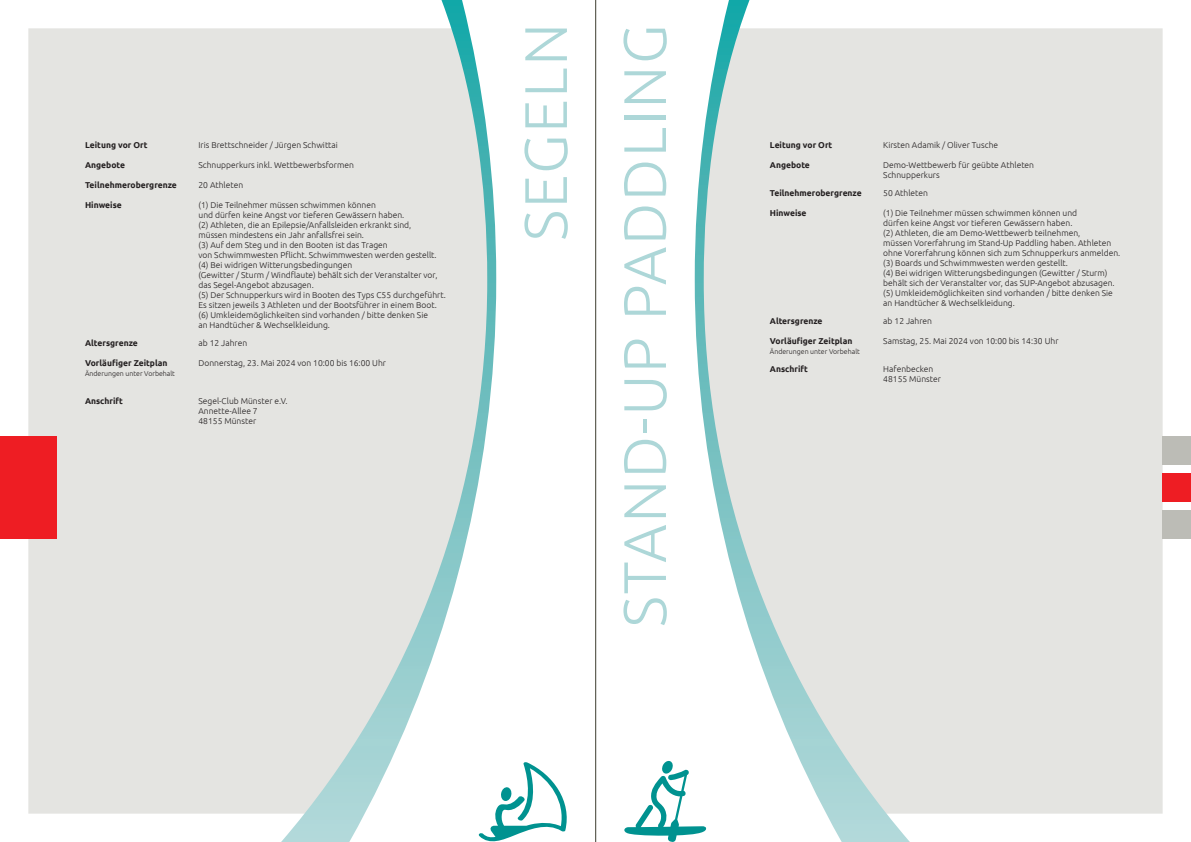
<style>
.page{position:relative;width:1191px;height:842px;background:#fff}
.page>*{position:absolute;margin:0;border:0;box-sizing:border-box;transform-origin:0 0}
.t1{font:300 60px/99px "Ubuntu";letter-spacing:.03em;color:#add7d8;text-align:right}
.t2{font:300 8.5px/10px "Ubuntu";color:#231f20}
.t3{font:700 8.5px "Ubuntu";color:#231f20}
.t4{font:300 7px "Ubuntu";color:#231f20}
</style>
<div class="page">
<hr style="left:595px;top:0;width:1px;height:842px;background:#636358">
<svg style="left:496px;top:762px;width:71px;height:79px"></svg>
<svg style="left:624px;top:761px;width:70px;height:81px"></svg>
<div style="left:910px;top:28px;width:252px;height:786px;background:#e4e4e1"></div>
<div style="left:28px;top:28px;width:253px;height:786px;background:#e4e4e1"></div>
<div style="left:0;top:437px;width:57px;height:102px;background:#ee1d23"></div>
<div style="left:1162px;top:510px;width:29px;height:29px;background:#bcbcb6"></div>
<div style="left:1162px;top:437px;width:29px;height:28px;background:#bcbcb6"></div>
<div style="left:1162px;top:473px;width:29px;height:29px;background:#ee1d23"></div>
<svg style="left:281px;top:0;width:215px;height:842px"></svg>
<svg style="left:694px;top:0;width:216px;height:842px"></svg>
<p class="t3" style="left:85px;top:140px;width:64px">Leitung vor Ort</p>
<p class="t2" style="left:198px;top:140px;width:141px">Iris Brettschneider / Jürgen Schwittai</p>
<p class="t3" style="left:85px;top:160px;width:42px">Angebote</p>
<p class="t2" style="left:198px;top:160px;width:157px">Schnupperkurs inkl. Wettbewerbsformen</p>
<p class="t3" style="left:85px;top:180px;width:93px">Teilnehmerobergrenze</p>
<p class="t2" style="left:198px;top:180px;width:46px">20 Athleten</p>
<p class="t3" style="left:85px;top:200px;width:38px">Hinweise</p>
<p class="t2" style="left:198px;top:200px;width:249px">(1) Die Teilnehmer müssen schwimmen können<br>und dürfen keine Angst vor tieferen Gewässern haben.<br>(2) Athleten, die an Epilepsie/Anfallsleiden erkrankt sind,<br>müssen mindestens ein Jahr anfallsfrei sein.<br>(3) Auf dem Steg und in den Booten ist das Tragen<br>von Schwimmwesten Pflicht. Schwimmwesten werden gestellt. (4) Bei widrigen Witterungsbedingungen<br>(Gewitter / Sturm / Windflaute) behält sich der Veranstalter vor, das Segel-Angebot abzusagen.<br>(5) Der Schnupperkurs wird in Booten des Typs C55 durchgeführt.<br>Es sitzen jeweils 3 Athleten und der Bootsführer in einem Boot. (6) Umkleidemöglichkeiten sind vorhanden / bitte denken Sie<br>an Handtücher &amp; Wechselkleidung.</p>
<p class="t3" style="left:85px;top:338px;width:54px">Altersgrenze</p>
<p class="t2" style="left:198px;top:337px;width:50px">ab 12 Jahren</p>
<p class="t3" style="left:85px;top:357px;width:84px">Vorläufiger Zeitplan</p>
<p class="t4" style="left:85px;top:369px;width:91px">Änderungen unter Vorbehalt</p>
<p class="t2" style="left:198px;top:357px;width:189px">Donnerstag, 23. Mai 2024 von 10:00 bis 16:00 Uhr</p>
<p class="t3" style="left:85px;top:395px;width:39px">Anschrift</p>
<p class="t2" style="left:198px;top:395px;width:91px">Segel-Club Münster e.V.<br>Annette-Allee 7<br>48155 Münster</p>
<h1 class="t1" style="left:494px;top:627px;width:605px;rotate:-90deg">SEGELN<br>STAND-UP PADDLING</h1>
<p class="t3" style="left:770px;top:140px;width:64px">Leitung vor Ort</p>
<p class="t2" style="left:883px;top:140px;width:116px">Kirsten Adamik / Oliver Tusche</p>
<p class="t3" style="left:770px;top:160px;width:42px">Angebote</p>
<p class="t2" style="left:883px;top:160px;width:152px">Demo-Wettbewerb für geübte Athleten<br>Schnupperkurs</p>
<p class="t3" style="left:770px;top:188px;width:93px">Teilnehmerobergrenze</p>
<p class="t2" style="left:883px;top:188px;width:46px">50 Athleten</p>
<p class="t3" style="left:770px;top:208px;width:38px">Hinweise</p>
<p class="t2" style="left:883px;top:208px;width:238px">(1) Die Teilnehmer müssen schwimmen können und<br>dürfen keine Angst vor tieferen Gewässern haben.<br>(2) Athleten, die am Demo-Wettbewerb teilnehmen,<br>müssen Vorerfahrung im Stand-Up Paddling haben. Athleten ohne Vorerfahrung können sich zum Schnupperkurs anmelden. (3) Boards und Schwimmwesten werden gestellt.<br>(4) Bei widrigen Witterungsbedingungen (Gewitter / Sturm) behält sich der Veranstalter vor, das SUP-Angebot abzusagen. (5) Umkleidemöglichkeiten sind vorhanden / bitte denken Sie an Handtücher &amp; Wechselkleidung.</p>
<p class="t3" style="left:770px;top:316px;width:54px">Altersgrenze</p>
<p class="t2" style="left:883px;top:316px;width:50px">ab 12 Jahren</p>
<p class="t3" style="left:770px;top:335px;width:84px">Vorläufiger Zeitplan</p>
<p class="t4" style="left:770px;top:347px;width:91px">Änderungen unter Vorbehalt</p>
<p class="t2" style="left:883px;top:335px;width:177px">Samstag, 25. Mai 2024 von 10:00 bis 14:30 Uhr</p>
<p class="t3" style="left:770px;top:363px;width:39px">Anschrift</p>
<p class="t2" style="left:883px;top:363px;width:59px">Hafenbecken<br>48155 Münster</p>
</div>
